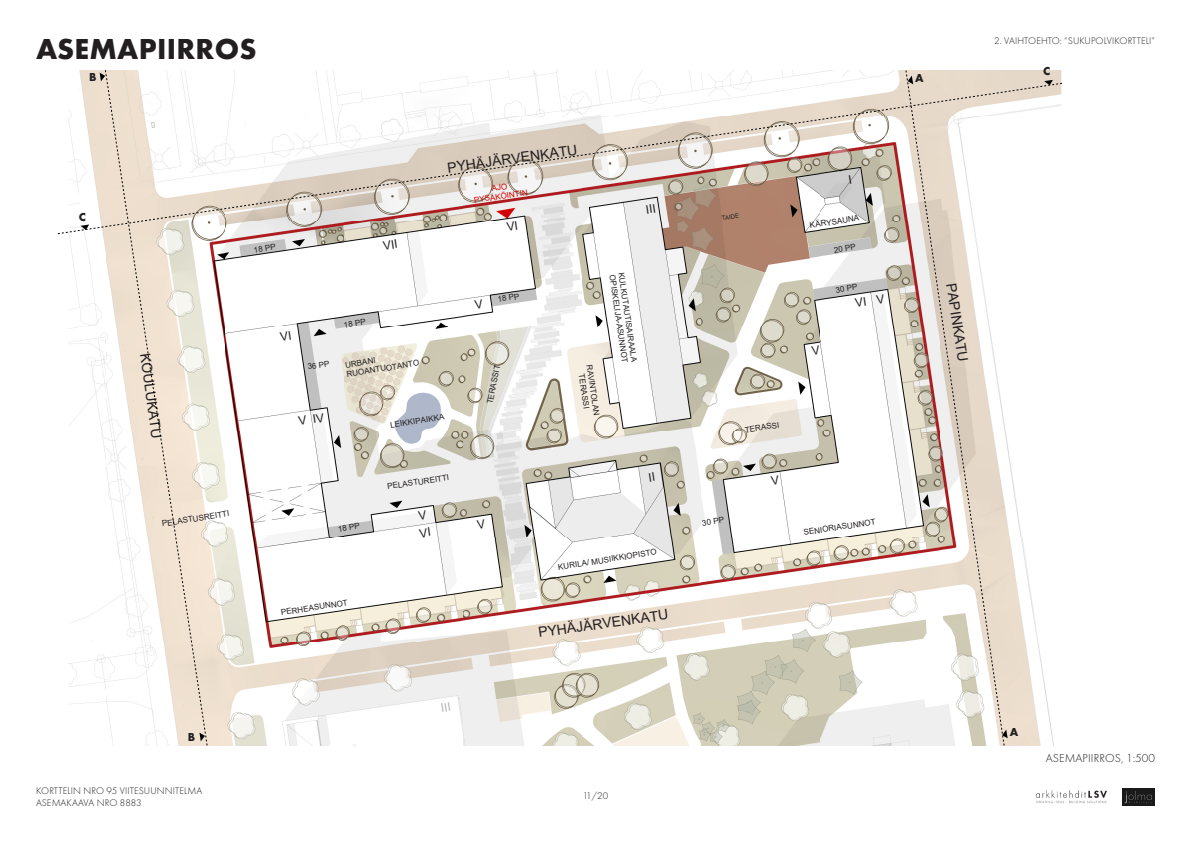
<style>
.page{position:relative;width:1191px;height:842px;background:#fff}
.page>*{position:absolute;margin:0;border:0;box-sizing:border-box;transform-origin:0 0}
.Main_title{font:700 30px "Futura PT";letter-spacing:.01em;color:#231f20}
.t1{font:14px "Arial";color:#231f20}
.t2{font:300 12px "Futura PT";letter-spacing:.01em;color:#231f20}
.t3{font:700 12px "Futura PT";color:#231f20}
.t4{font:300 10px/12px "Futura PT";letter-spacing:.01em;color:#231f20}
.t5{font:8.1px/9.2px "Arial";color:#231f20}
.t6{font:8.1px/9.2px "Arial";color:#d50000;text-align:center}
.t7{font:6px "Arial";color:#231f20}
</style>
<div class="page">
<img style="left:58px;top:70px;width:1005px;height:676px">
<svg style="left:57px;top:83px;width:1005px;height:151px"></svg>
<svg style="left:905px;top:70px;width:99px;height:676px"></svg>
<svg style="left:105px;top:70px;width:103px;height:676px"></svg>
<svg style="left:907px;top:76px;width:6px;height:8px"></svg>
<svg style="left:1044px;top:80px;width:9px;height:5px"></svg>
<svg style="left:80px;top:225px;width:9px;height:5px"></svg>
<svg style="left:100px;top:73px;width:5px;height:8px"></svg>
<svg style="left:199px;top:733px;width:6px;height:8px"></svg>
<svg style="left:1002px;top:730px;width:5px;height:8px"></svg>
<img style="left:1122px;top:788px;width:33px;height:17px">
<img style="left:1036px;top:790px;width:71px;height:14px">
<svg style="left:382px;top:239px;width:15px;height:11px"></svg>
<svg style="left:506px;top:221px;width:11px;height:10px"></svg>
<svg style="left:280px;top:331px;width:11px;height:10px"></svg>
<svg style="left:419px;top:528px;width:11px;height:10px"></svg>
<svg style="left:477px;top:519px;width:9px;height:9px"></svg>
<svg style="left:649px;top:472px;width:6px;height:9px"></svg>
<svg style="left:646px;top:204px;width:9px;height:10px"></svg>
<svg style="left:854px;top:297px;width:12px;height:10px"></svg>
<svg style="left:770px;top:476px;width:10px;height:9px"></svg>
<svg style="left:876px;top:294px;width:9px;height:10px"></svg>
<svg style="left:811px;top:345px;width:9px;height:10px"></svg>
<svg style="left:313px;top:413px;width:11px;height:10px"></svg>
<svg style="left:418px;top:510px;width:9px;height:10px"></svg>
<svg style="left:474px;top:299px;width:9px;height:10px"></svg>
<svg style="left:298px;top:416px;width:9px;height:9px"></svg>
<svg style="left:849px;top:175px;width:2px;height:9px"></svg>
<svg style="left:441px;top:702px;width:9px;height:10px"></svg>
<p class="Main_title" style="left:36px;top:30px;width:222px">ASEMAPIIRROS</p>
<p class="t3" style="left:89px;top:70px;width:9px">B</p>
<p class="t3" style="left:79px;top:209px;width:9px">C</p>
<p class="t1" style="left:155px;top:352px;width:87px;rotate:82deg">KOULUKATU</p>
<p class="t5" style="left:161px;top:519px;width:69px;rotate:-9deg">PELASTUSREITTI</p>
<p class="t1" style="left:446px;top:158px;width:132px;rotate:-8deg">PYHÄJÄRVENKATU</p>
<p class="t5" style="left:253px;top:245px;width:24px;rotate:-9deg">18 PP</p>
<p class="t5" style="left:307px;top:362px;width:24px;rotate:-7deg">36 PP</p>
<p class="t5" style="left:343px;top:320px;width:24px;rotate:-9deg">18 PP</p>
<p class="t5" style="left:344px;top:360px;width:75px;rotate:-9deg">URBANI<br>RUOANTUOTANTO</p>
<p class="t5" style="left:389px;top:420px;width:56px;rotate:-9deg">LEIKKIPAIKKA</p>
<p class="t5" style="left:337px;top:524px;width:24px;rotate:-9deg">18 PP</p>
<p class="t5" style="left:386px;top:482px;width:64px;rotate:-9deg">PELASTUREITTI</p>
<p class="t5" style="left:280px;top:608px;width:69px;rotate:-9deg">PERHEASUNNOT</p>
<p class="t6" style="left:472px;top:187px;width:56px;rotate:-9deg">AJO<br>PYSÄKÖINTIN</p>
<p class="t5" style="left:497px;top:295px;width:24px;rotate:-9deg">18 PP</p>
<p class="t5" style="left:485px;top:403px;width:41px;rotate:-78deg">TERASSIT</p>
<p class="t5" style="left:594px;top:364px;width:53px;text-align:center;rotate:82deg">RAVINTOLAN<br>TERASSI</p>
<p class="t5" style="left:626px;top:272px;width:91px;rotate:82deg">KULKUTAUTISAIRAALA<br>OPISKELIJA-ASUNNOT</p>
<p class="t5" style="left:557px;top:562px;width:101px;rotate:-9deg">KURILA/ MUSIIKKIOPISTO</p>
<p class="t1" style="left:537px;top:623px;width:132px;rotate:-8deg">PYHÄJÄRVENKATU</p>
<p class="t7" style="left:721px;top:214px;width:19px;rotate:-9deg">TAIDE</p>
<p class="t5" style="left:809px;top:221px;width:51px;rotate:-9deg">KÄRYSAUNA</p>
<p class="t5" style="left:833px;top:245px;width:24px;rotate:-9deg">20 PP</p>
<p class="t5" style="left:835px;top:286px;width:24px;rotate:-9deg">30 PP</p>
<p class="t5" style="left:744px;top:425px;width:36px;rotate:-9deg">TERASSI</p>
<p class="t5" style="left:701px;top:518px;width:24px;rotate:-8deg">30 PP</p>
<p class="t5" style="left:803px;top:528px;width:74px;rotate:-9deg">SENIORIASUNNOT</p>
<p class="t3" style="left:188px;top:729px;width:9px">B</p>
<p class="t4" style="left:36px;top:785px;width:168px">KORTTELIN NRO 95 VIITESUUNNITELMA<br>ASEMAKAAVA NRO 8883</p>
<p class="t4" style="left:583px;top:789px;width:27px">11/20</p>
<p class="t3" style="left:915px;top:71px;width:10px">A</p>
<p class="t4" style="left:994px;top:34px;width:162px">2. VAIHTOEHTO: “SUKUPOLVIKORTTELI”</p>
<p class="t3" style="left:1043px;top:64px;width:9px">C</p>
<p class="t1" style="left:960px;top:282px;width:81px;rotate:81deg">PAPINKATU</p>
<p class="t3" style="left:1010px;top:724px;width:10px">A</p>
<p class="t2" style="left:1046px;top:751px;width:110px">ASEMAPIIRROS, 1:500</p>
</div>
